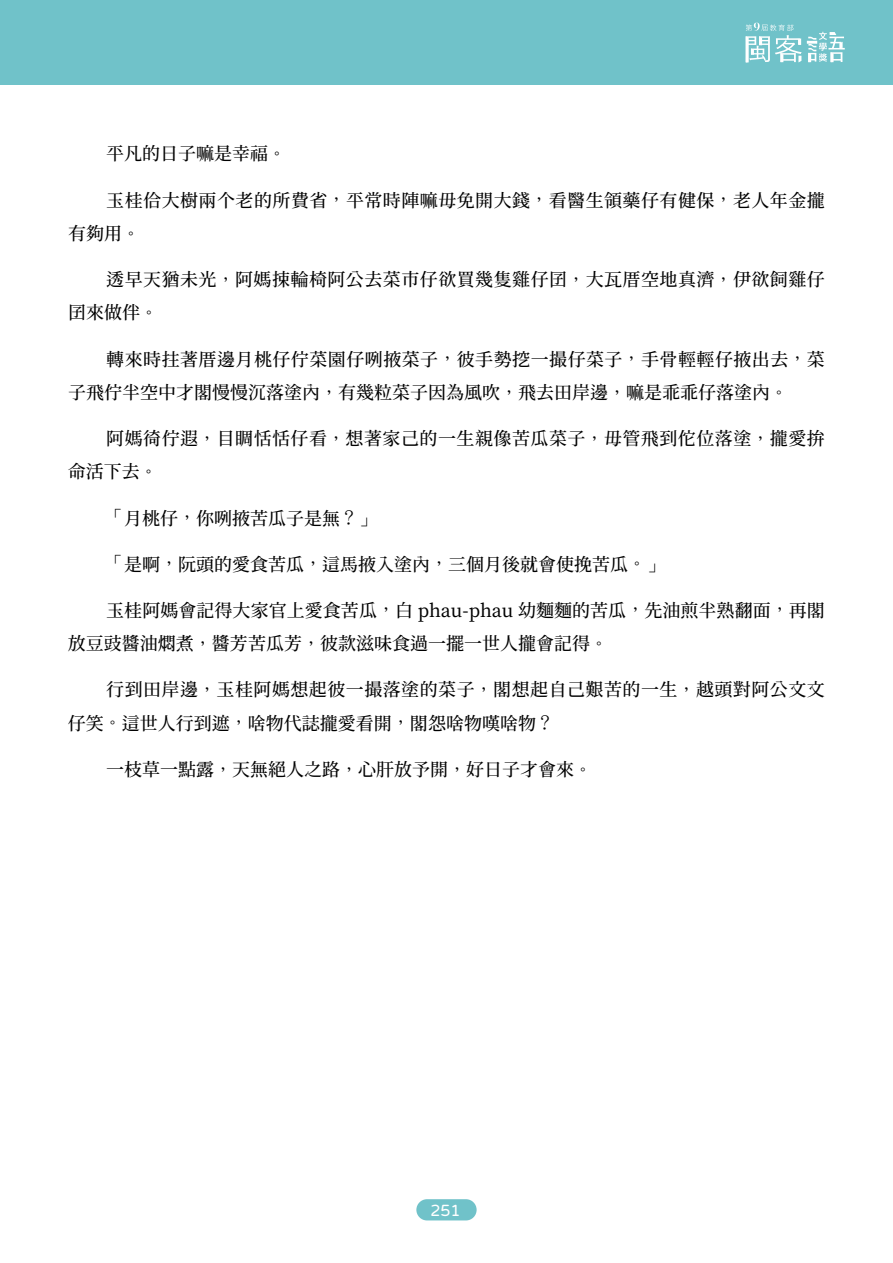
<style>
.page{position:relative;width:893px;height:1263px;background:#fff}
.page>*{position:absolute;margin:0;border:0;box-sizing:border-box;transform-origin:0 0}
.t1{font:18px/33.3px "Gen Yo Min TW M";letter-spacing:.025em;color:#000}
.t2{font:18px/33.3px "Gen Yo Min TW M";letter-spacing:.005em;color:#000}
.t3{font:16.35px "jf openhuninn 1.1";color:#fff}
.s1{font-family:"DF Kai Shu SB Estd BF"}
.s2{font-family:"Noto Serif CJ Ktc";font-weight:500}
</style>
<div class="page">
<div style="left:0;top:0;width:893px;height:85px;background:#70c2c9"></div>
<svg style="left:746px;top:23px;width:99px;height:39px"></svg>
<div style="left:416px;top:1199px;width:61px;height:21px;background:#70c2c9;border-radius:11px"></div>
<p class="t2" style="left:106px;top:138px;width:181px">平凡的日子嘛是幸福<span class="s1">。</span></p>
<p class="t1" style="left:68px;top:184px;width:758px;text-indent:38px">玉桂佮大樹兩个老的所費省<span class="s1">，</span>平常時陣嘛毋免開大錢<span class="s1">，</span>看醫生領藥仔有健保<span class="s1">，</span>老人年金攏有夠用<span class="s1">。</span></p>
<p class="t1" style="left:68px;top:263px;width:758px;text-indent:38px">透早天猶未光<span class="s1">，</span>阿媽捒輪椅阿公去菜市仔欲買幾隻雞仔囝<span class="s1">，</span>大瓦厝空地<span class="s2">真</span>濟<span class="s1">，</span>伊欲<span class="s2">飼</span>雞仔囝來做伴<span class="s1">。</span></p>
<p class="t1" style="left:68px;top:343px;width:758px;text-indent:38px">轉來時拄著厝邊月桃仔佇菜園仔咧掖菜子<span class="s1">，</span>彼手<span class="s2">勢</span>挖一撮仔菜子<span class="s1">，</span>手骨輕輕仔掖出去<span class="s1">，</span>菜子飛佇半空中才閣慢慢<span class="s2">沉</span>落塗內<span class="s1">，</span>有幾粒菜子因<span class="s2">為</span>風吹<span class="s1">，</span>飛去田岸邊<span class="s1">，</span>嘛是乖乖仔落塗內<span class="s1">。</span></p>
<p class="t1" style="left:68px;top:422px;width:758px;text-indent:38px">阿媽徛佇遐<span class="s1">，</span>目<span class="s2">睭</span>恬恬仔看<span class="s1">，</span>想著家己的一生<span class="s2">親</span>像苦瓜菜子<span class="s1">，</span>毋管飛到佗位落塗<span class="s1">，</span>攏愛拚命活下去<span class="s1">。</span></p>
<p class="t2" style="left:106px;top:502px;width:271px"><span class="s1">「</span>月桃仔<span class="s1">，</span>你咧掖苦瓜子是<span class="s2">無</span><span class="s1">？」</span></p>
<p class="t2" style="left:106px;top:548px;width:560px"><span class="s1">「</span>是啊<span class="s1">，</span>阮頭的愛食苦瓜<span class="s1">，</span>這馬掖入塗內<span class="s1">，</span>三個月後就會使挽苦瓜<span class="s1">。」</span></p>
<p class="t2" style="left:68px;top:594px;width:758px;text-indent:38px">玉桂阿媽會記得大家官上愛食苦瓜<span class="s1">，</span>白 phau-phau 幼麵麵的苦瓜<span class="s1">，</span>先油煎半熟翻面<span class="s1">，</span>再閣放豆豉醬油燜煮<span class="s1">，</span>醬芳苦瓜芳<span class="s1">，</span>彼款滋味食過一擺一世人攏會記得<span class="s1">。</span></p>
<p class="t1" style="left:68px;top:673px;width:758px;text-indent:38px">行到田岸邊<span class="s1">，</span>玉桂阿媽想起彼一撮落塗的菜子<span class="s1">，</span>閣想起自己艱苦的一生<span class="s1">，</span>越頭對阿公文文仔笑<span class="s1">。</span>這世人行到遮<span class="s1">，</span>啥物代誌攏愛看開<span class="s1">，</span>閣怨啥物嘆啥物<span class="s1">？</span></p>
<p class="t2" style="left:106px;top:753px;width:487px">一枝草一點露<span class="s1">，</span>天<span class="s2">無</span>絕人之路<span class="s1">，</span>心肝放予開<span class="s1">，</span>好日子才會來<span class="s1">。</span></p>
<p class="t3" style="left:431px;top:1199px;width:32px">251</p>
</div>
